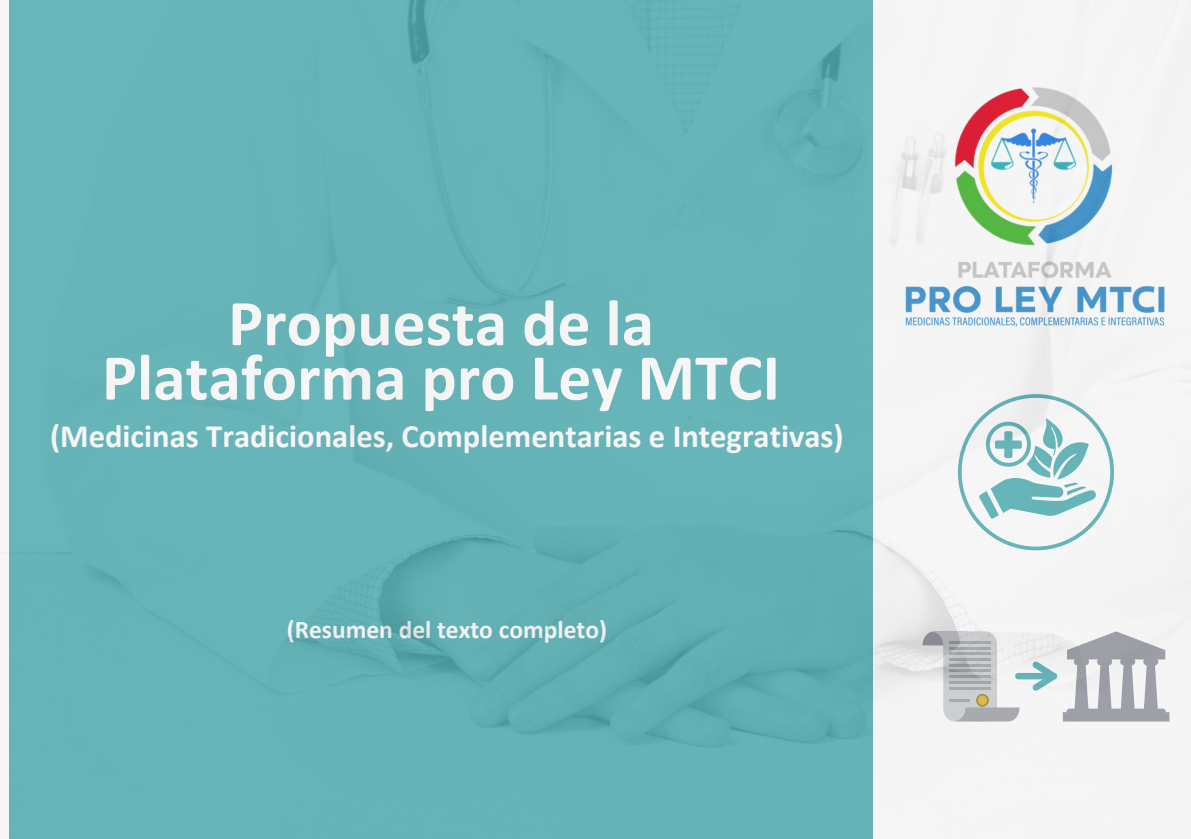
<style>
.page{position:relative;width:1191px;height:839px;background:#fff}
.page>*{position:absolute;margin:0;border:0;box-sizing:border-box;transform-origin:0 0}
.t1{font:700 65.8px/54.4px "Calibri";color:#fff;text-align:center}
.t2{font:700 32.6px "Calibri";color:#fff}
.t3{font:700 25.4px "Calibri";color:#fff}
</style>
<div class="page">
<img style="left:0;top:0;width:1191px;height:838px">
<p class="t1" style="left:102px;top:301px;width:680px">Propuesta de la<br>Plataforma pro Ley MTCI</p>
<p class="t2" style="left:50px;top:423px;width:795px">(Medicinas Tradicionales, Complementarias e Integrativas)</p>
<p class="t3" style="left:287px;top:619px;width:322px">(Resumen del texto completo)</p>
</div>
